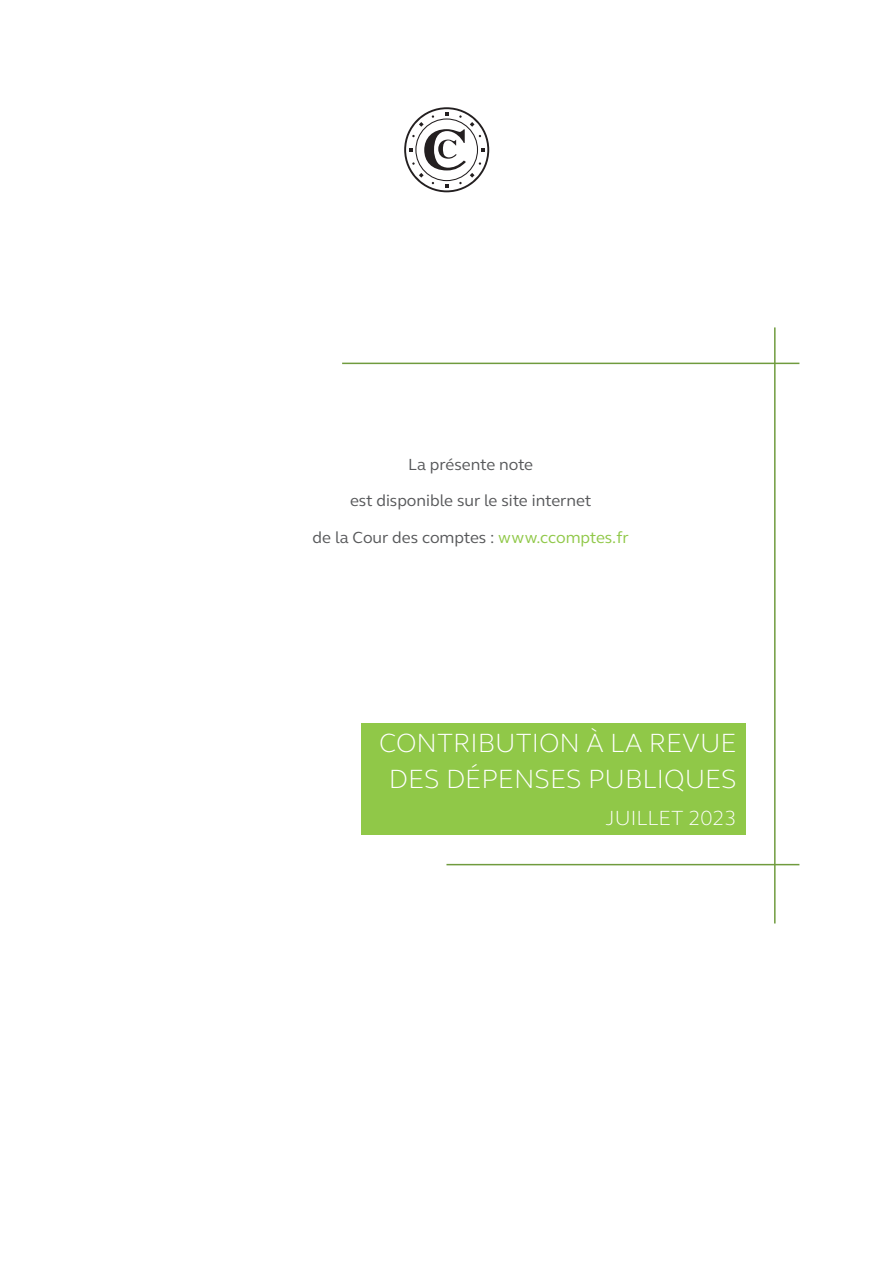
<style>
.page{position:relative;width:893px;height:1263px;background:#fff}
.page>*{position:absolute;margin:0;border:0;box-sizing:border-box;transform-origin:0 0}
.t1{font:300 27px "FS Elliot";color:#fff}
.t2{font:300 21px "FS Elliot";color:#fff}
.t3{font:16.5px "FS Elliot";color:#57585a}
.s1{color:#90c848}
</style>
<div class="page">
<svg style="left:404px;top:107px;width:85px;height:85px"></svg>
<hr style="left:342px;top:363px;width:457px;height:1px;background:#709b3e">
<hr style="left:774px;top:327px;width:2px;height:596px;background:#709b3e">
<hr style="left:446px;top:864px;width:353px;height:1px;background:#709b3e">
<div style="left:361px;top:723px;width:384px;height:111px;background:#90c848"></div>
<p class="t3" style="left:408px;top:453px;width:127px">La présente note</p>
<p class="t3" style="left:350px;top:490px;width:243px">est disponible sur le site internet</p>
<p class="t3" style="left:313px;top:526px;width:318px">de la Cour des comptes : <span class="s1">www.ccomptes.fr</span></p>
<p class="t1" style="left:379px;top:724px;width:359px">CONTRIBUTION À LA REVUE</p>
<p class="t1" style="left:389px;top:761px;width:349px">DES DÉPENSES PUBLIQUES</p>
<p class="t2" style="left:605px;top:804px;width:133px">JUILLET 2023</p>
</div>
